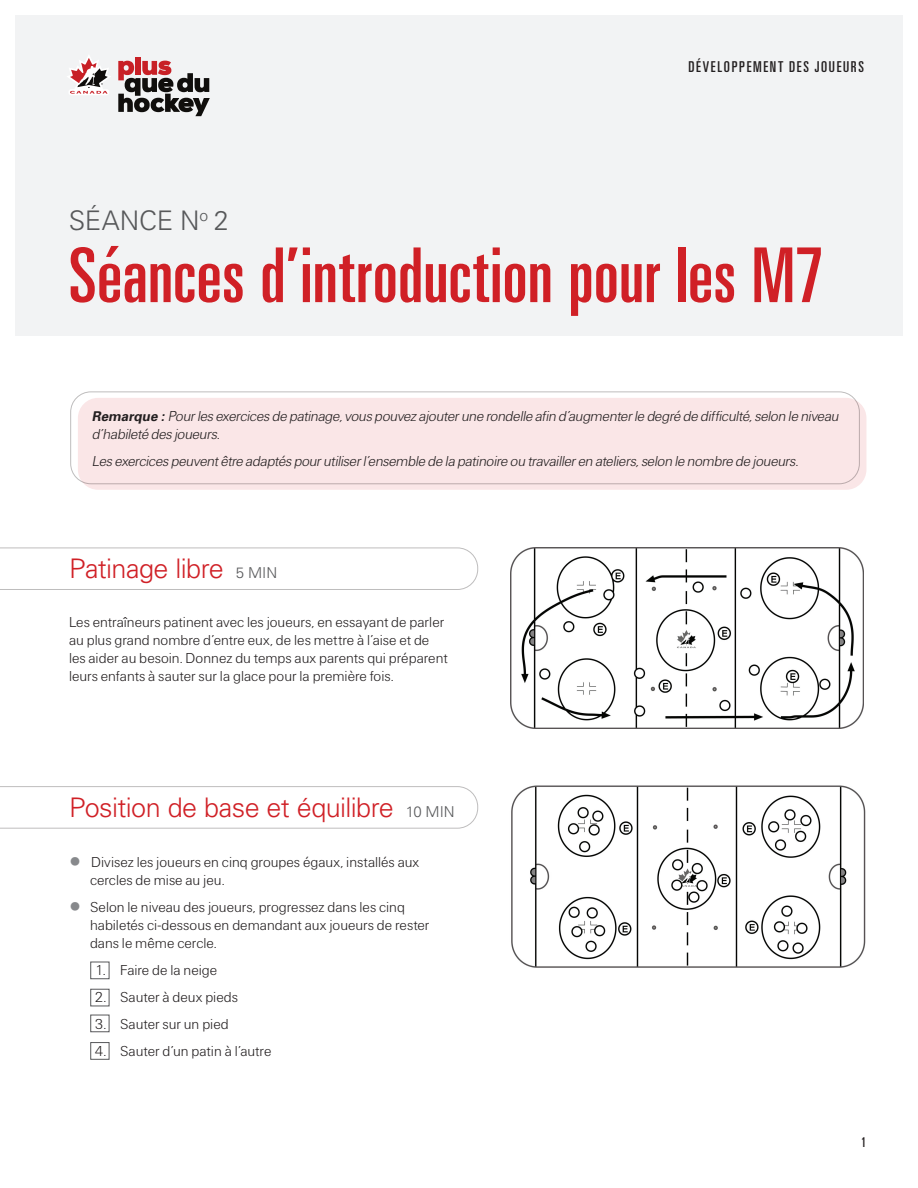
<style>
.page{position:relative;width:918px;height:1188px;background:#fff}
.page>*{position:absolute;margin:0;border:0;box-sizing:border-box;transform-origin:0 0}
.t1{font:ultra-condensed 75.75px "Univers";letter-spacing:.005em;color:#d02026}
.t2{font:300 27px "Univers";letter-spacing:-.02em;color:#d02026}
.t3{font:300 27px "Univers";letter-spacing:-.005em;color:#57585a}
.t4{font:15px/18px "Univers U45";color:#231f20}
.t5{font:italic 15px/18px "Univers U45";color:#231f20}
.t6{font:ultra-condensed 15px "Univers";letter-spacing:.11em;color:#231f20}
.t7{font:ultra-condensed 13.5px "Univers";color:#231f20}
.s1{font-family:"Univers";font-weight:700;font-size:13.5px}
.s2{font-size:15px;color:#57585a}
.s3{font-family:"Univers";font-weight:300;font-size:24px;color:#87898c}
</style>
<div class="page">
<div style="left:0;top:0;width:918px;height:343px;background:#f2f3f4"></div>
<div style="left:0;top:0;width:918px;height:351px;border:15px solid #fff"></div>
<img style="left:510px;top:548px;width:354px;height:181px">
<svg style="left:0;top:548px;width:478px;height:42px"></svg>
<img style="left:511px;top:785px;width:355px;height:183px">
<svg style="left:0;top:786px;width:478px;height:43px"></svg>
<div style="left:78px;top:398px;width:788px;height:92px;background:#fae6e7;border-radius:20px"></div>
<div style="left:70px;top:392px;width:790px;height:92px;border:1px solid #231f20;border-radius:20px"></div>
<div style="left:91px;top:962px;width:18px;height:17px;border:1px solid #57585a"></div>
<div style="left:91px;top:989px;width:18px;height:17px;border:1px solid #57585a"></div>
<div style="left:91px;top:1015px;width:18px;height:17px;border:1px solid #57585a"></div>
<svg style="left:67px;top:55px;width:43px;height:40px"></svg>
<div style="left:135px;top:58px;width:6px;height:17px;background:#c82026"></div>
<svg style="left:118px;top:61px;width:92px;height:55px"></svg>
<p class="t6" style="left:688px;top:59px;width:177px">DÉVELOPPEMENT DES JOUEURS</p>
<h2 class="t3" style="left:69px;top:204px;width:162px">SÉANCE N<sup>o</sup> 2</h2>
<h1 class="t1" style="left:69px;top:232px;width:756px">Séances d’introduction pour les M7</h1>
<p class="t5" style="left:92px;top:407px;width:751px"><span class="s1">Remarque :</span> Pourlesexercicesde patinage,vouspouvezajouterune rondelle afin d’augmenterle degré de difficulté,selon le niveau d’habileté desjoueurs.</p>
<p class="t5" style="left:92px;top:452px;width:711px">Lesexercicespeuventêtre adaptéspourutiliserl’ensemble de la patinoire ou travailleren ateliers,selon le nombre de joueurs.</p>
<h2 class="t2" style="left:69px;top:552px;width:210px">Patinage libre <span class="s2">5 MIN</span></h2>
<p class="t4" style="left:69px;top:614px;width:380px">Les entraîneurs patinent avec les joueurs, en essayant de parler au plus grand nombre d’entre eux, de les mettre à l’aise et de les aider au besoin. Donnez du temps aux parents qui préparent leurs enfants à sauter sur la glace pour la première fois.</p>
<h2 class="t2" style="left:69px;top:791px;width:387px">Position de base et équilibre <span class="s2">10 MIN</span></h2>
<p class="t4" style="left:90px;top:853px;width:331px;text-indent:-21px"><span class="s3">•</span> Divisez les joueurs en cinq groupes égaux, installés aux cercles de mise au jeu.</p>
<p class="t4" style="left:90px;top:898px;width:341px;text-indent:-21px"><span class="s3">•</span> Selon le niveau des joueurs, progressez dans les cinq habiletés ci-dessous en demandant aux joueurs de rester dans le même cercle.</p>
<p class="t4" style="left:94px;top:961px;width:124px">1. Faire de la neige</p>
<p class="t4" style="left:94px;top:988px;width:145px">2. Sauter à deux pieds</p>
<p class="t4" style="left:94px;top:1015px;width:136px">3. Sauter sur un pied</p>
<p class="t4" style="left:94px;top:1042px;width:178px">4. Sauter d’un patin à l’autre</p>
<p class="t7" style="left:861px;top:1135px;width:7px">1</p>
</div>
